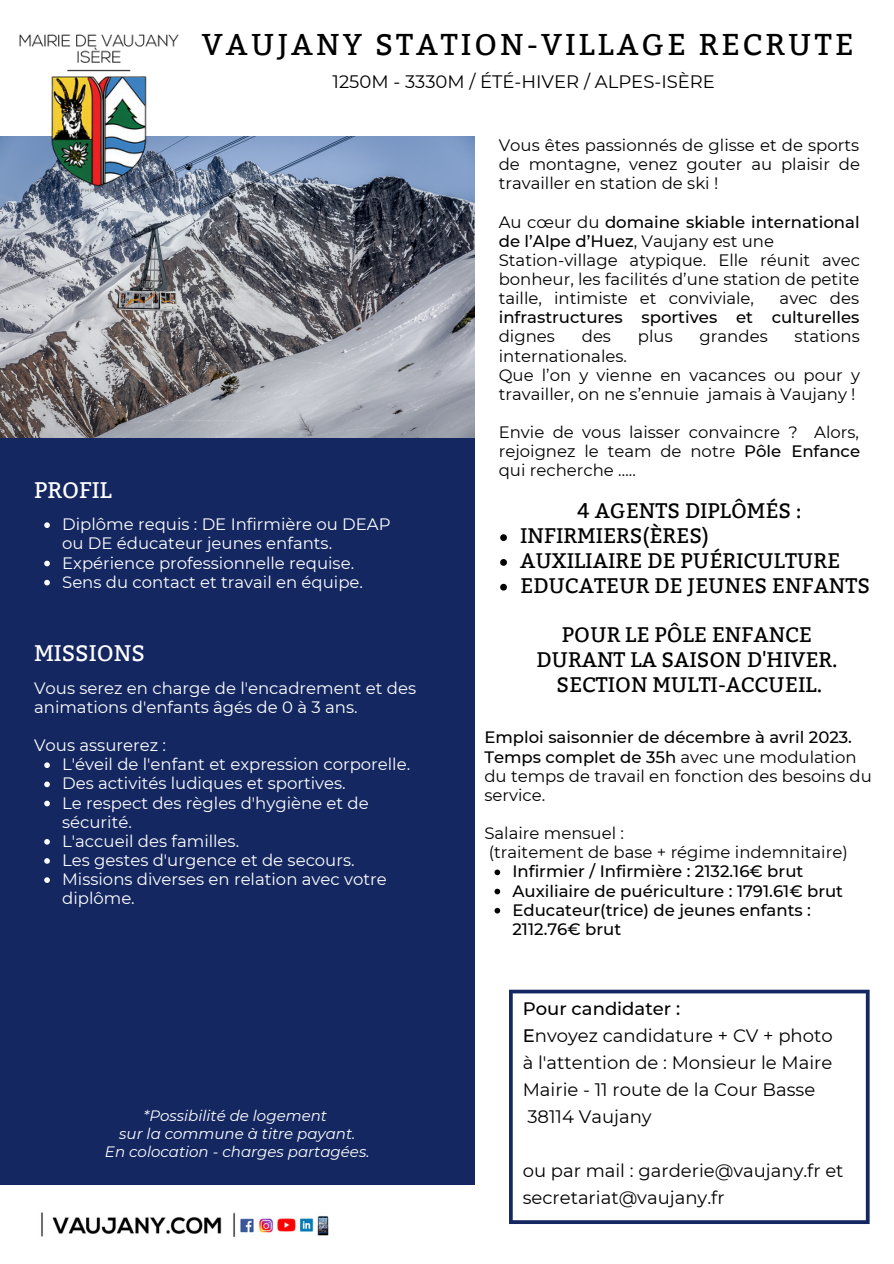
<style>
.page{position:relative;width:894px;height:1264px;background:#fff}
.page>*{position:absolute;margin:0;border:0;box-sizing:border-box;transform-origin:0 0}
.t1{font:30px "Bitter";letter-spacing:.1em;color:#000}
.t2{font:22.5px "Bitter";color:#fff}
.t3{font:21px/24.8px "Bitter";color:#000}
.t4{font:18px/27px "Montserrat";color:#000}
.t5{font:16.5px/19.2px "Montserrat";color:#000}
.t6{font:16.5px/19.2px "Montserrat";color:#fff}
.t7{font:500 16.5px/19.2px "Montserrat";color:#000}
.t8{font:italic 15px/18px "Montserrat";color:#fff;text-align:center}
.s1{font-weight:500}
</style>
<div class="page">
<div style="left:0;top:136px;width:474px;height:1048px;background:#142761"></div>
<svg style="left:509px;top:989px;width:360px;height:234px"></svg>
<img style="left:0;top:136px;width:474px;height:301px">
<img style="left:15px;top:34px;width:168px;height:161px">
<img style="left:41px;top:1212px;width:288px;height:25px">
<svg style="left:500px;top:534px;width:7px;height:7px"></svg>
<svg style="left:500px;top:559px;width:7px;height:7px"></svg>
<svg style="left:500px;top:584px;width:7px;height:6px"></svg>
<svg style="left:494px;top:869px;width:6px;height:6px"></svg>
<svg style="left:494px;top:888px;width:6px;height:6px"></svg>
<svg style="left:494px;top:907px;width:6px;height:6px"></svg>
<svg style="left:44px;top:762px;width:6px;height:6px"></svg>
<svg style="left:44px;top:781px;width:6px;height:6px"></svg>
<svg style="left:44px;top:800px;width:6px;height:6px"></svg>
<svg style="left:44px;top:839px;width:6px;height:5px"></svg>
<svg style="left:44px;top:858px;width:6px;height:5px"></svg>
<svg style="left:44px;top:877px;width:6px;height:6px"></svg>
<svg style="left:44px;top:522px;width:6px;height:6px"></svg>
<svg style="left:44px;top:560px;width:6px;height:6px"></svg>
<svg style="left:44px;top:580px;width:6px;height:5px"></svg>
<h1 class="t1" style="left:202px;top:27px;width:652px">VAUJANY STATION-VILLAGE RECRUTE</h1>
<p class="t4" style="left:332px;top:68px;width:384px">1250M - 3330M / ÉTÉ-HIVER / ALPES-ISÈRE</p>
<h2 class="t2" style="left:34px;top:476px;width:79px">PROFIL</h2>
<p class="t6" style="left:62px;top:514px;width:330px">Diplôme requis : DE Infirmière ou DEAP ou DE éducateur jeunes enfants.<br>Expérience professionnelle requise.<br>Sens du contact et travail en équipe.</p>
<h2 class="t2" style="left:34px;top:639px;width:112px">MISSIONS</h2>
<p class="t6" style="left:34px;top:678px;width:383px">Vous serez en charge de l'encadrement et des animations d'enfants âgés de 0 à 3 ans.</p>
<p class="t6" style="left:34px;top:735px;width:133px">Vous assurerez :</p>
<p class="t6" style="left:62px;top:754px;width:349px">L'éveil de l'enfant et expression corporelle.<br>Des activités ludiques et sportives.<br>Le respect des règles d'hygiène et de sécurité.<br>L'accueil des familles.<br>Les gestes d'urgence et de secours.<br>Missions diverses en relation avec votre diplôme.</p>
<p class="t8" style="left:105px;top:1107px;width:266px">*Possibilité de logement<br>sur la commune à titre payant.<br>En colocation - charges partagées.</p>
<p class="t5" style="left:498px;top:135px;width:363px;text-align:justify">Vous êtes passionnés de glisse et de sports de montagne, venez gouter au plaisir de travailler en station de ski !</p>
<p class="t5" style="left:498px;top:212px;width:363px">Au cœur du <span class="s1">domaine skiable international de l’Alpe d’Huez</span>, Vaujany est une Station-village atypique. Elle réunit avec bonheur, les facilités d’une station de petite taille, intimiste et conviviale,</p>
<p class="t5" style="left:779px;top:288px;width:81px">avec des</p>
<p class="t7" style="left:498px;top:308px;width:362px">infrastructures sportives et culturelles</p>
<p class="t5" style="left:498px;top:327px;width:58px">dignes</p>
<p class="t5" style="left:581px;top:327px;width:31px">des</p>
<p class="t5" style="left:637px;top:327px;width:36px">plus</p>
<p class="t5" style="left:699px;top:327px;width:70px">grandes</p>
<p class="t5" style="left:794px;top:327px;width:67px">stations</p>
<p class="t5" style="left:498px;top:346px;width:362px">internationales.<br>Que l’on y vienne en vacances ou pour y travailler, on ne s’ennuie jamais à Vaujany !</p>
<p class="t5" style="left:498px;top:422px;width:363px;text-align:justify">Envie de vous laisser convaincre ? Alors, rejoignez le team de notre <span class="s1">Pôle Enfance </span>qui recherche …..</p>
<p class="t3" style="left:577px;top:499px;width:226px">4 AGENTS DIPLÔMÉS :</p>
<p class="t3" style="left:520px;top:524px;width:351px">INFIRMIERS(ÈRES)<br>AUXILIAIRE DE PUÉRICULTURE<br>EDUCATEUR DE JEUNES ENFANTS</p>
<p class="t3" style="left:536px;top:623px;width:303px;text-align:center">POUR LE PÔLE ENFANCE<br>DURANT LA SAISON D'HIVER.<br>SECTION MULTI-ACCUEIL.</p>
<p class="t5" style="left:484px;top:728px;width:389px"><span class="s1">Emploi saisonnier de décembre à avril 2023.<br>Temps complet de 35h</span> avec une modulation du temps de travail en fonction des besoins du service.</p>
<p class="t5" style="left:484px;top:823px;width:365px">Salaire mensuel :<br>(traitement de base + régime indemnitaire)</p>
<p class="t7" style="left:512px;top:862px;width:332px">Infirmier / Infirmière : 2132.16€ brut Auxiliaire de puériculture : 1791.61€ brut Educateur(trice) de jeunes enfants :<br>2112.76€ brut</p>
<p class="t4" style="left:522px;top:995px;width:311px"><span class="s1">Pour candidater :<br>E</span>nvoyez candidature + CV + photo à l'attention de : Monsieur le Maire<br>Mairie - 11 route de la Cour Basse<br>38114 Vaujany</p>
<p class="t4" style="left:522px;top:1157px;width:322px">ou par mail : garderie@vaujany.fr et secretariat@vaujany.fr</p>
</div>
